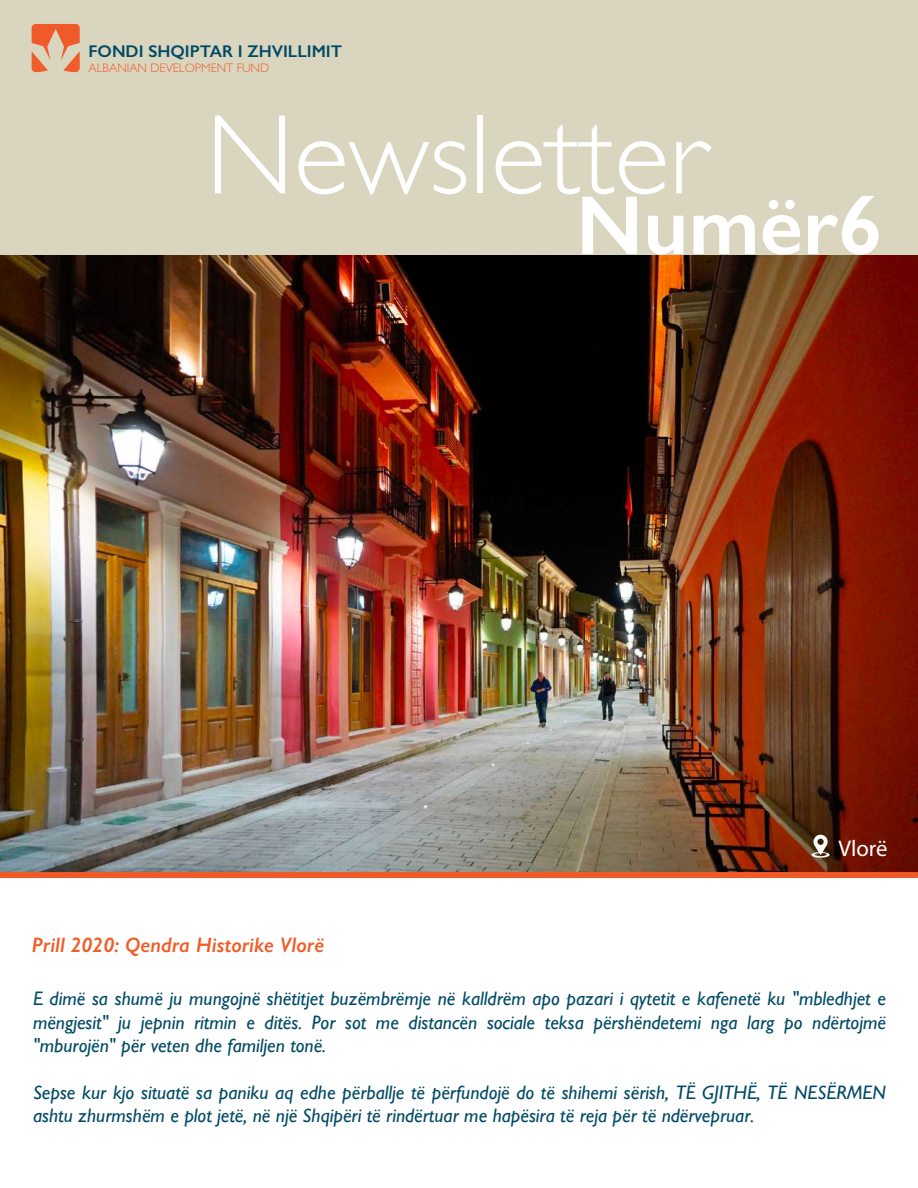
<style>
.page{position:relative;width:918px;height:1188px;background:#fff}
.page>*{position:absolute;margin:0;border:0;box-sizing:border-box;transform-origin:0 0}
.t1{font:300 114px "Gill Sans";color:#fff}
.t2{font:600 84px "Gill Sans";color:#fff}
.t3{font:22.8px "Myriad Pro";letter-spacing:-.005em;color:#fff}
.t4{font:italic 600 21px "Gill Sans";color:#ef5d28}
.t5{font:italic 19.5px/23.4px "Gill Sans";color:#004a65;text-align:justify}
.t6{font:600 16.95px "Gill Sans";color:#004a65}
.t7{font:300 12.3px "Gill Sans";color:#ef5d28}
</style>
<div class="page">
<img style="left:0;top:254px;width:918px;height:618px">
<div style="left:0;top:0;width:918px;height:254px;background:#dad5bf"></div>
<svg style="left:32px;top:24px;width:48px;height:48px"></svg>
<div style="left:0;top:872px;width:918px;height:6px;background:#f05a28"></div>
<svg style="left:811px;top:834px;width:19px;height:24px"></svg>
<p class="t6" style="left:88px;top:41px;width:255px">FONDI SHQIPTAR I ZHVILLIMIT</p>
<p class="t7" style="left:88px;top:58px;width:182px">ALBANIAN DEVELOPMENT FUND</p>
<h1 class="t1" style="left:206px;top:66px;width:503px">Newsletter</h1>
<h2 class="t2" style="left:576px;top:175px;width:308px">Numër6</h2>
<p class="t4" style="left:32px;top:932px;width:294px">Prill 2020: Qendra Historike Vlorë</p>
<p class="t3" style="left:839px;top:834px;width:50px">Vlorë</p>
<p class="t5" style="left:33px;top:987px;width:854px">E dimë sa shumë ju mungojnë shëtitjet buzëmbrëmje në kalldrëm apo pazari i qytetit e kafenetë ku "mbledhjet e mëngjesit" ju jepnin ritmin e ditës. Por sot me distancën sociale teksa përshëndetemi nga larg po ndërtojmë "mburojën" për veten dhe familjen tonë.</p>
<p class="t5" style="left:33px;top:1081px;width:854px">Sepse kur kjo situatë sa paniku aq edhe përballje të përfundojë do të shihemi sërish, TË GJITHË, TË NESËRMEN ashtu zhurmshëm e plot jetë, në një Shqipëri të rindërtuar me hapësira të reja për të ndërvepruar.</p>
</div>
